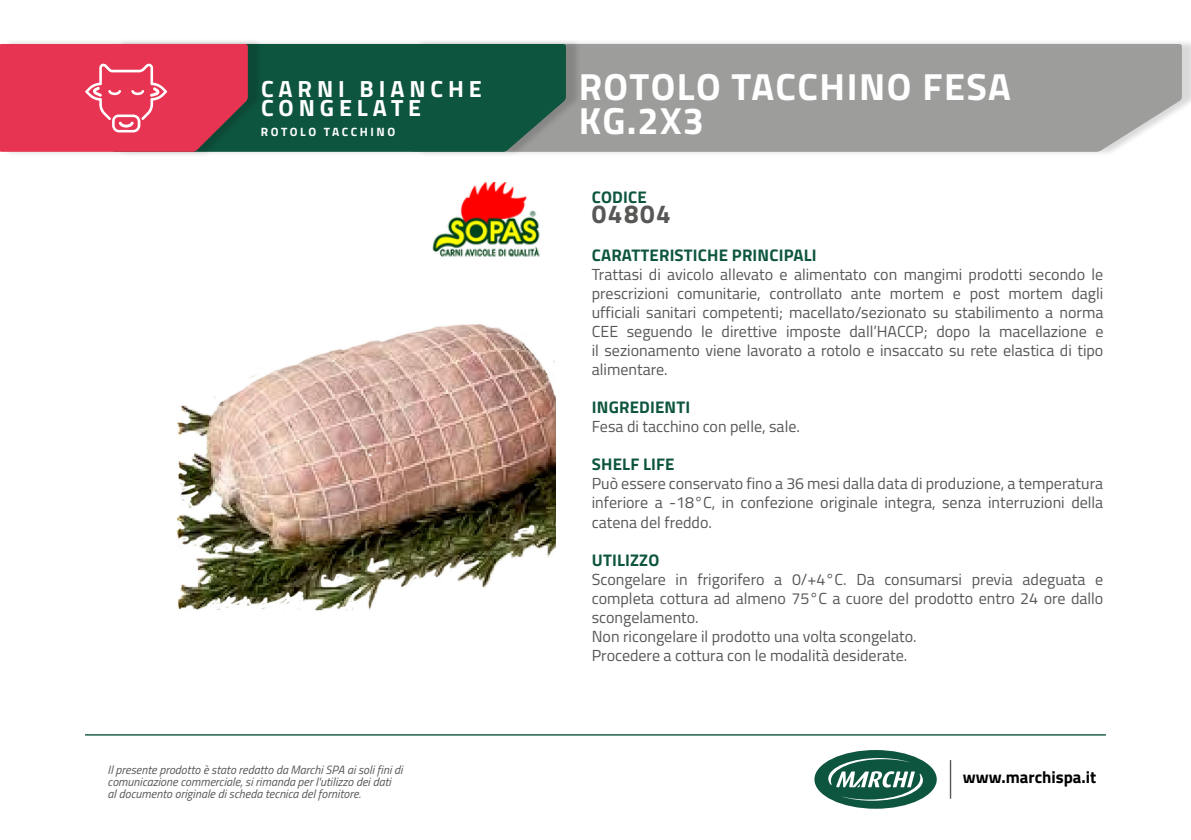
<style>
.page{position:relative;width:1191px;height:840px;background:#fff}
.page>*{position:absolute;margin:0;border:0;box-sizing:border-box;transform-origin:0 0}
.t1{font:700 37.8px "Titillium Web";letter-spacing:.04em;color:#fff}
.t2{font:700 26px "Titillium Web";letter-spacing:.06em;color:#575756}
.t3{font:700 23.4px "Titillium Web";letter-spacing:.21em;color:#fff}
.t4{font:700 16.8px "Titillium Web";letter-spacing:.01em;color:#0e5540}
.t5{font:700 16.8px "Titillium Web";color:#000}
.t6{font:16px/19px "Titillium Web";color:#575756;text-align:justify}
.t7{font:italic 12px/12px "Titillium Web";color:#575756}
.t8{font:700 12px "Titillium Web";letter-spacing:.21em;color:#fff}
</style>
<div class="page">
<hr style="left:949px;top:759px;width:2px;height:39px;background:#575756">
<div style="left:814px;top:749px;width:122px;height:59px;background:#0e5540;border-radius:50%"></div>
<svg style="left:828px;top:757px;width:95px;height:43px"></svg>
<hr style="left:85px;top:733px;width:1021px;height:2px;background:#0e5540">
<div style="left:416px;top:39px;width:775px;height:118px;background:#000;opacity:.15"></div>
<div style="left:581px;top:44px;width:600px;height:108px;background:#9d9d9c"></div>
<div style="left:116px;top:39px;width:465px;height:118px;background:#000;opacity:.15"></div>
<div style="left:263px;top:44px;width:303px;height:108px;background:#0e5540"></div>
<div style="left:4px;top:38px;width:259px;height:119px;background:#000;opacity:.15"></div>
<svg style="left:0;top:44px;width:248px;height:108px;background:#dc3c56"></svg>
<img style="left:432px;top:182px;width:108px;height:75px">
<img style="left:176px;top:324px;width:380px;height:287px">
<p class="t3" style="left:261px;top:70px;width:222px">CARNI BIANCHE</p>
<p class="t3" style="left:261px;top:90px;width:162px">CONGELATE</p>
<p class="t8" style="left:261px;top:123px;width:136px">ROTOLO TACCHINO</p>
<p class="t3" style="left:302px;top:85px;width:91px">CARNE</p>
<p class="t7" style="left:108px;top:762px;width:296px">Il presente prodotto è stato redatto da Marchi SPA ai soli fini di comunicazione commerciale, si rimanda per l'utilizzo dei dati<br>al documento originale di scheda tecnica del fornitore.</p>
<p class="t1" style="left:578px;top:58px;width:434px">ROTOLO TACCHINO FESA</p>
<p class="t1" style="left:578px;top:92px;width:127px">KG.2X3</p>
<p class="t4" style="left:592px;top:184px;width:56px">CODICE</p>
<p class="t2" style="left:592px;top:194px;width:81px">04804</p>
<p class="t4" style="left:592px;top:242px;width:226px">CARATTERISTICHE PRINCIPALI</p>
<p class="t6" style="left:592px;top:264px;width:513px">Trattasi di avicolo allevato e alimentato con mangimi prodotti secondo le prescrizioni comunitarie, controllato ante mortem e post mortem dagli ufficiali sanitari competenti; macellato/sezionato su stabilimento a norma CEE seguendo le direttive imposte dall’HACCP; dopo la macellazione e il sezionamento viene lavorato a rotolo e insaccato su rete elastica di tipo alimentare.</p>
<p class="t4" style="left:592px;top:394px;width:100px">INGREDIENTI</p>
<p class="t6" style="left:592px;top:416px;width:210px">Fesa di tacchino con pelle, sale.</p>
<p class="t4" style="left:592px;top:451px;width:84px">SHELF LIFE</p>
<p class="t6" style="left:592px;top:473px;width:513px">Può essere conservato fino a 36 mesi dalla data di produzione, a temperatura inferiore a -18°C, in confezione originale integra, senza interruzioni della catena del freddo.</p>
<p class="t4" style="left:592px;top:546px;width:69px">UTILIZZO</p>
<p class="t6" style="left:592px;top:568px;width:513px">Scongelare in frigorifero a 0/+4°C. Da consumarsi previa adeguata e completa cottura ad almeno 75°C a cuore del prodotto entro 24 ore dallo scongelamento.</p>
<p class="t6" style="left:592px;top:625px;width:326px">Non ricongelare il prodotto una volta scongelato.</p>
<p class="t6" style="left:592px;top:644px;width:317px">Procedere a cottura con le modalità desiderate.</p>
<p class="t5" style="left:963px;top:764px;width:135px">www.marchispa.it</p>
</div>
